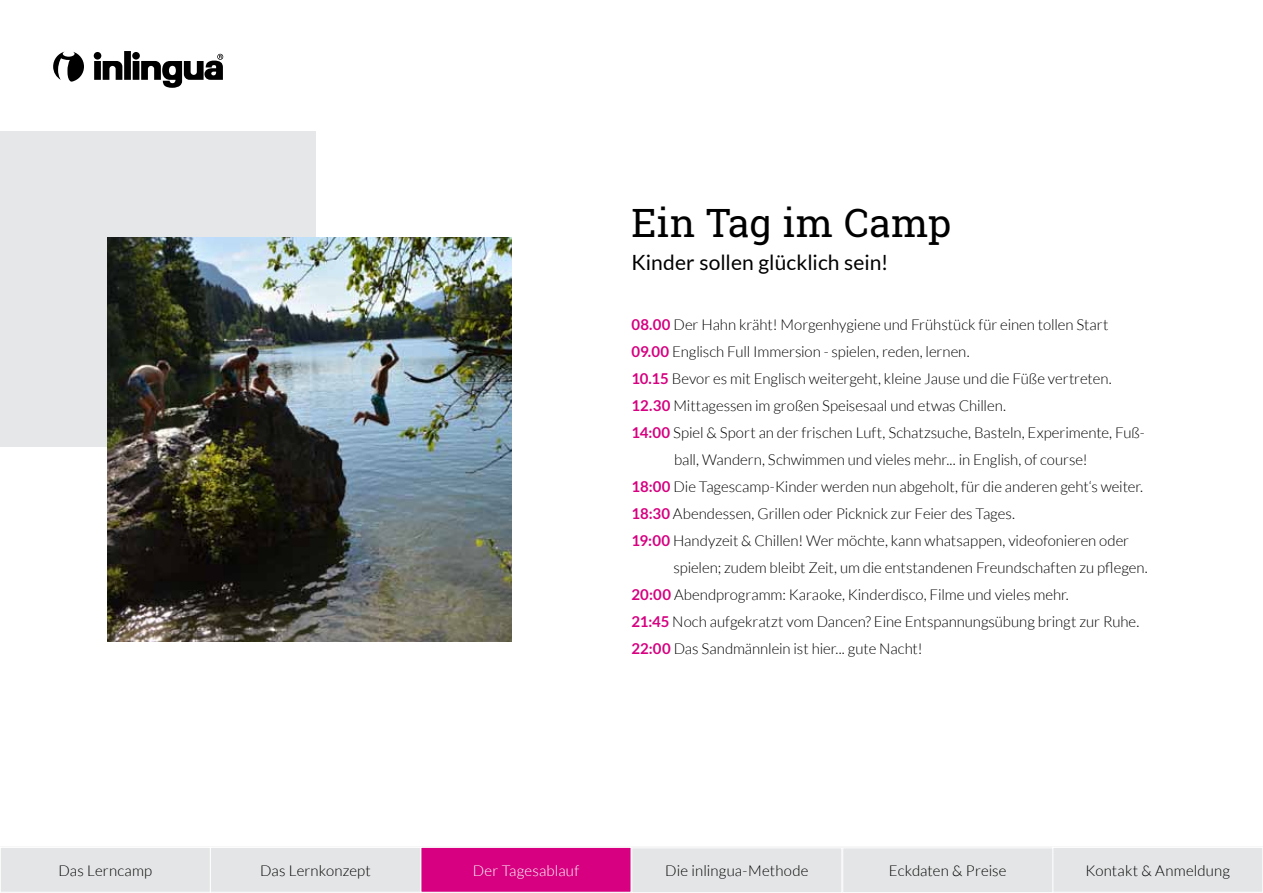
<style>
.page{position:relative;width:1263px;height:893px;background:#fff}
.page>*{position:absolute;margin:0;border:0;box-sizing:border-box;transform-origin:0 0}
.t1{font:39px "Roboto Slab";letter-spacing:.005em;color:#000}
.t2{font:21px "Lato";letter-spacing:.005em;color:#000}
.t3{font:300 15px "Lato";letter-spacing:-.005em;color:#000}
.t4{font:300 15px "Lato";letter-spacing:.01em;color:#fff}
.t5{font:300 15px "Lato";letter-spacing:.015em;color:#000}
.s1{font-weight:700;color:#d60080}
</style>
<div class="page">
<div style="left:0;top:131px;width:316px;height:315px;background:#e6e7e8"></div>
<img style="left:107px;top:237px;width:404px;height:404px">
<svg style="left:53px;top:51px;width:170px;height:37px"></svg>
<div style="left:0;top:847px;width:210px;height:45px;background:#e4e5e6"></div>
<div style="left:0;top:847px;width:211px;height:45px;border:1px solid #fff"></div>
<div style="left:421px;top:847px;width:210px;height:45px;background:#d60080"></div>
<div style="left:421px;top:847px;width:210px;height:45px;border:1px solid #fff"></div>
<div style="left:632px;top:848px;width:210px;height:45px;background:#e4e5e6"></div>
<div style="left:631px;top:847px;width:211px;height:46px;border:1px solid #fff"></div>
<div style="left:1053px;top:847px;width:210px;height:45px;background:#e4e5e6"></div>
<div style="left:1052px;top:847px;width:211px;height:45px;border:1px solid #fff"></div>
<div style="left:843px;top:848px;width:210px;height:45px;background:#e4e5e6"></div>
<div style="left:842px;top:847px;width:211px;height:46px;border:1px solid #fff"></div>
<div style="left:210px;top:847px;width:210px;height:45px;background:#e4e5e6"></div>
<div style="left:210px;top:847px;width:211px;height:45px;border:1px solid #fff"></div>
<h1 class="t1" style="left:631px;top:196px;width:321px">Ein Tag im Camp</h1>
<h2 class="t2" style="left:631px;top:251px;width:258px">Kinder sollen glücklich sein!</h2>
<p class="t3" style="left:631px;top:317px;width:478px"><span class="s1">08.00</span> Der Hahn kräht! Morgenhygiene und Frühstück für einen tollen Start</p>
<p class="t3" style="left:631px;top:344px;width:340px"><span class="s1">09.00</span> Englisch Full Immersion - spielen, reden, lernen.</p>
<p class="t3" style="left:631px;top:371px;width:482px"><span class="s1">10.15</span> Bevor es mit Englisch weitergeht, kleine Jause und die Füße vertreten.</p>
<p class="t3" style="left:631px;top:398px;width:376px"><span class="s1">12.30</span> Mittagessen im großen Speisesaal und etwas Chillen.</p>
<p class="t3" style="left:631px;top:425px;width:515px"><span class="s1">14:00</span> Spiel &amp; Sport an der frischen Luft, Schatzsuche, Basteln, Experimente, Fuß-</p>
<p class="t3" style="left:674px;top:452px;width:415px">ball, Wandern, Schwimmen und vieles mehr... in English, of course!</p>
<p class="t3" style="left:631px;top:479px;width:513px"><span class="s1">18:00</span> Die Tagescamp-Kinder werden nun abgeholt, für die anderen geht‘s weiter.</p>
<p class="t3" style="left:631px;top:506px;width:385px"><span class="s1">18:30</span> Abendessen, Grillen oder Picknick zur Feier des Tages.</p>
<p class="t3" style="left:631px;top:533px;width:499px"><span class="s1">19:00</span> Handyzeit &amp; Chillen! Wer möchte, kann whatsappen, videofonieren oder</p>
<p class="t3" style="left:673px;top:560px;width:476px">spielen; zudem bleibt Zeit, um die entstandenen Freundschaften zu pflegen.</p>
<p class="t3" style="left:631px;top:587px;width:439px"><span class="s1">20:00</span> Abendprogramm: Karaoke, Kinderdisco, Filme und vieles mehr.</p>
<p class="t3" style="left:631px;top:614px;width:509px"><span class="s1">21:45</span> Noch aufgekratzt vom Dancen? Eine Entspannungsübung bringt zur Ruhe.</p>
<p class="t3" style="left:631px;top:641px;width:293px"><span class="s1">22:00</span> Das Sandmännlein ist hier... gute Nacht!</p>
<p class="t5" style="left:58px;top:862px;width:95px">Das Lerncamp</p>
<p class="t3" style="left:260px;top:862px;width:112px">Das Lernkonzept</p>
<p class="t4" style="left:473px;top:862px;width:108px">Der Tagesablauf</p>
<p class="t3" style="left:665px;top:863px;width:145px">Die inlingua-Methode</p>
<p class="t3" style="left:889px;top:863px;width:119px">Eckdaten &amp; Preise</p>
<p class="t3" style="left:1085px;top:862px;width:146px">Kontakt &amp; Anmeldung</p>
</div>
